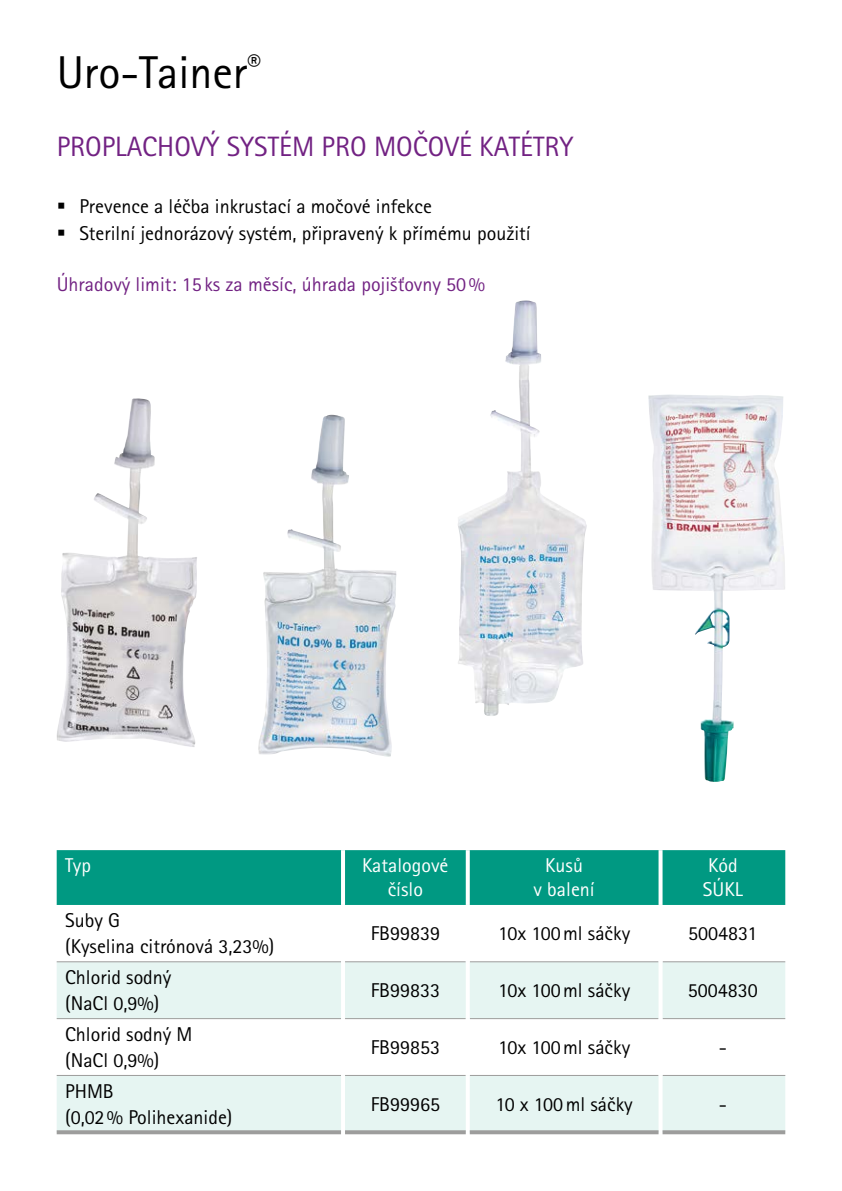
<style>
.page{position:relative;width:842px;height:1191px;background:#fff}
.page>*{position:absolute;margin:0;border:0;box-sizing:border-box;transform-origin:0 0}
.t1{font:46px "Rotis Sans Serif Pro";color:#000}
.t2{font:28px "Rotis Sans Serif Pro";color:#722283}
.t3{font:20px/26px "Rotis Sans Serif Pro";color:#000}
.t4{font:20px "Rotis Sans Serif Pro";color:#722283}
.t5{font:20px/24px "Rotis Sans Serif Pro";color:#fff;text-align:center}
</style>
<div class="page">
<div style="left:57px;top:850px;width:728px;height:55px;background:#009982"></div>
<svg style="left:57px;top:962px;width:728px;height:168px;fill:#e6f5f2"></svg>
<hr style="left:57px;top:961px;width:284px;height:1px;background:#9d9d9c">
<hr style="left:345px;top:961px;width:121px;height:1px;background:#9d9d9c">
<hr style="left:470px;top:961px;width:188px;height:1px;background:#9d9d9c">
<hr style="left:662px;top:961px;width:123px;height:1px;background:#9d9d9c">
<hr style="left:57px;top:1018px;width:284px;height:1px;background:#9d9d9c">
<hr style="left:345px;top:1018px;width:121px;height:1px;background:#9d9d9c">
<hr style="left:470px;top:1018px;width:188px;height:1px;background:#9d9d9c">
<hr style="left:662px;top:1018px;width:123px;height:1px;background:#9d9d9c">
<hr style="left:57px;top:1075px;width:284px;height:1px;background:#9d9d9c">
<hr style="left:345px;top:1075px;width:121px;height:1px;background:#9d9d9c">
<hr style="left:470px;top:1075px;width:188px;height:1px;background:#9d9d9c">
<hr style="left:662px;top:1075px;width:123px;height:1px;background:#9d9d9c">
<hr style="left:341px;top:850px;width:4px;height:55px;background:#fff">
<svg style="left:466px;top:850px;width:4px;height:55px"></svg>
<svg style="left:658px;top:850px;width:4px;height:55px"></svg>
<hr style="left:341px;top:961px;width:4px;height:57px;background:#fff">
<hr style="left:466px;top:961px;width:4px;height:57px;background:#fff">
<svg style="left:658px;top:961px;width:4px;height:57px"></svg>
<hr style="left:341px;top:1018px;width:4px;height:57px;background:#fff">
<hr style="left:466px;top:1018px;width:4px;height:57px;background:#fff">
<hr style="left:658px;top:1018px;width:4px;height:57px;background:#fff">
<hr style="left:341px;top:1075px;width:4px;height:59px;background:#fff">
<hr style="left:466px;top:1075px;width:4px;height:59px;background:#fff">
<svg style="left:658px;top:1075px;width:4px;height:59px"></svg>
<svg style="left:57px;top:1130px;width:284px;height:4px"></svg>
<svg style="left:345px;top:1130px;width:121px;height:4px"></svg>
<svg style="left:470px;top:1130px;width:188px;height:4px"></svg>
<svg style="left:662px;top:1130px;width:123px;height:4px"></svg>
<img style="left:57px;top:398px;width:140px;height:349px">
<img style="left:458px;top:300px;width:111px;height:416px">
<img style="left:258px;top:415px;width:138px;height:342px">
<img style="left:648px;top:394px;width:137px;height:388px">
<h1 class="t1" style="left:57px;top:46px;width:206px">Uro-Tainer<sup>®</sup></h1>
<h2 class="t2" style="left:57px;top:130px;width:518px">PROPLACHOVÝ SYSTÉM PRO MOČOVÉ KATÉTRY</h2>
<p class="t3" style="left:79px;top:193px;width:453px;line-height:26.8px">Prevence a léčba inkrustací a močové infekce<br>Sterilní jednorázový systém, připravený k přímému použití</p>
<p class="t4" style="left:57px;top:272px;width:430px">Úhradový limit: 15ks za měsíc, úhrada pojišťovny 50%</p>
<p class="t5" style="left:65px;top:854px;width:27px">Typ</p>
<p class="t5" style="left:362px;top:854px;width:88px">Katalogové číslo</p>
<p class="t5" style="left:534px;top:854px;width:63px">Kusů<br>v balení</p>
<p class="t5" style="left:703px;top:854px;width:41px;text-align:left">Kód<br>SÚKL</p>
<p class="t3" style="left:65px;top:907px;width:211px">Suby G<br>(Kyselina citrónová 3,23%)</p>
<p class="t3" style="left:371px;top:920px;width:71px">FB99839</p>
<p class="t3" style="left:498px;top:920px;width:134px">10x 100ml sáčky</p>
<p class="t3" style="left:688px;top:920px;width:71px">5004831</p>
<p class="t3" style="left:65px;top:964px;width:108px">Chlorid sodný (NaCl 0,9%)</p>
<p class="t3" style="left:65px;top:1021px;width:129px">Chlorid sodný M (NaCl 0,9%)</p>
<p class="t3" style="left:65px;top:1078px;width:169px">PHMB<br>(0,02% Polihexanide)</p>
<p class="t3" style="left:371px;top:977px;width:71px">FB99833</p>
<p class="t3" style="left:498px;top:977px;width:134px">10x 100ml sáčky</p>
<p class="t3" style="left:688px;top:977px;width:71px">5004830</p>
<p class="t3" style="left:371px;top:1034px;width:71px">FB99853</p>
<p class="t3" style="left:498px;top:1034px;width:134px">10x 100ml sáčky</p>
<p class="t3" style="left:719px;top:1034px;width:10px">-</p>
<p class="t3" style="left:371px;top:1091px;width:71px">FB99965</p>
<p class="t3" style="left:495px;top:1091px;width:139px">10 x 100ml sáčky</p>
<p class="t3" style="left:719px;top:1091px;width:10px">-</p>
</div>
